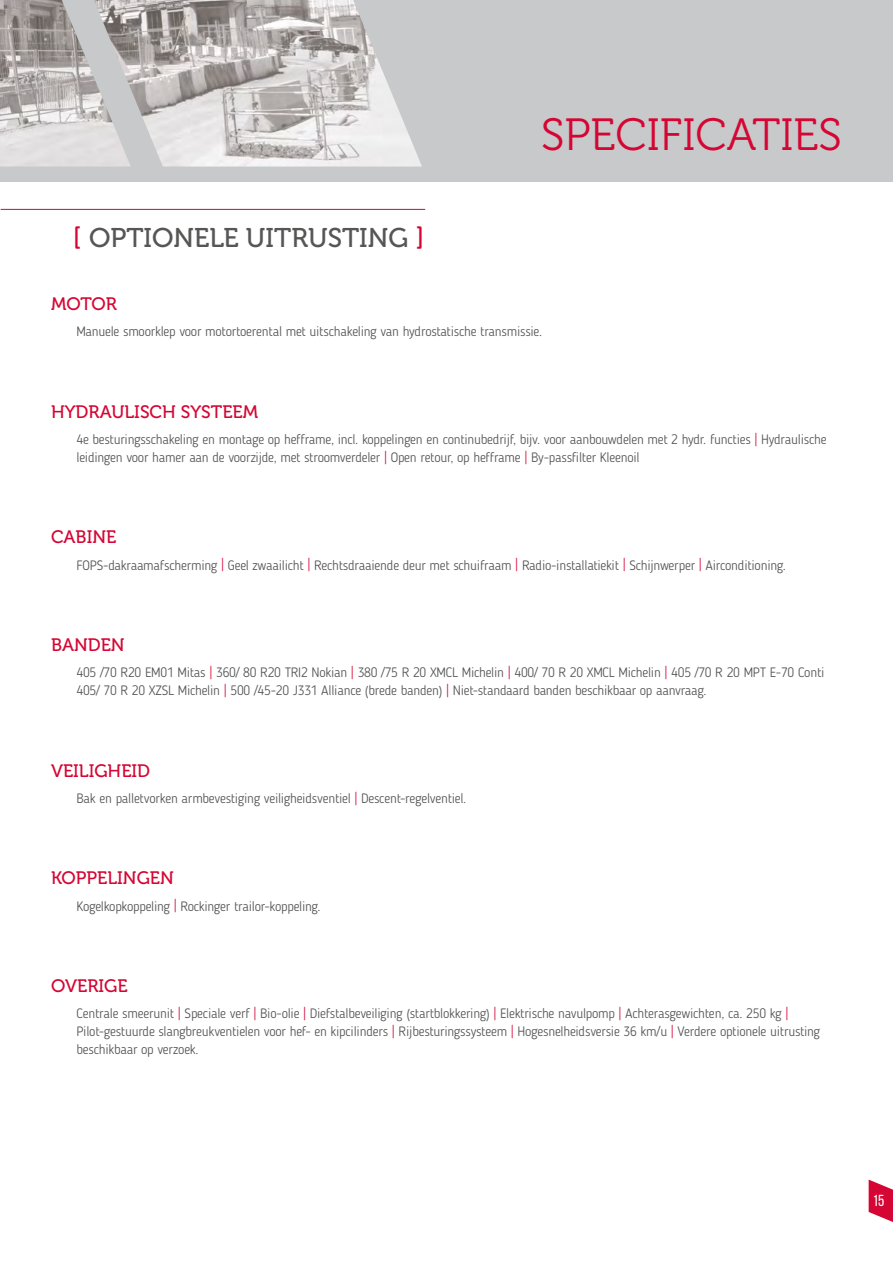
<style>
.page{position:relative;width:893px;height:1263px;background:#fff}
.page>*{position:absolute;margin:0;border:0;box-sizing:border-box;transform-origin:0 0}
.t1{font:45px "Museo 300";color:#d50634}
.t2{font:27px "Museo 500";color:#565655}
.t3{font:18px "Museo 500";color:#d50634}
.t4{font:15.9px "Bebas Neue";color:#fff}
.t5{font:300 13.5px/18px "Blogger Sans";letter-spacing:-.015em;color:#535453}
.s1{color:#d50634}
</style>
<div class="page">
<div style="left:0;top:0;width:893px;height:182px;background:#c7c9ca"></div>
<img style="left:0;top:0;width:422px;height:167px">
<hr style="left:1px;top:209px;width:424px;height:1px;background:#d50634">
<svg style="left:869px;top:1179px;width:24px;height:43px"></svg>
<h2 class="t2" style="left:73px;top:223px;width:353px"><span class="s1">[</span> OPTIONELE UITRUSTING <span class="s1">]</span></h2>
<h1 class="t1" style="left:541px;top:110px;width:302px">SPECIFICATIES</h1>
<h3 class="t3" style="left:51px;top:294px;width:67px">MOTOR</h3>
<p class="t5" style="left:77px;top:323px;width:467px">Manuele smoorklep voor motortoerental met uitschakeling van hydrostatische transmissie.</p>
<h3 class="t3" style="left:51px;top:402px;width:209px">HYDRAULISCH SYSTEEM</h3>
<p class="t5" style="left:77px;top:430px;width:752px">4e besturingsschakeling en montage op hefframe, incl. koppelingen en continubedrijf, bijv. voor aanbouwdelen met 2 hydr. functies <span class="s1">|</span> Hydraulische leidingen voor hamer aan de voorzijde, met stroomverdeler <span class="s1">|</span> Open retour, op hefframe <span class="s1">|</span> By-passfilter Kleenoil</p>
<h3 class="t3" style="left:51px;top:527px;width:67px">CABINE</h3>
<p class="t5" style="left:77px;top:556px;width:711px">FOPS-dakraamafscherming <span class="s1">|</span> Geel zwaailicht <span class="s1">|</span> Rechtsdraaiende deur met schuifraam <span class="s1">|</span> Radio-installatiekit <span class="s1">|</span> Schijnwerper <span class="s1">|</span> Airconditioning.</p>
<h3 class="t3" style="left:51px;top:635px;width:75px">BANDEN</h3>
<p class="t5" style="left:77px;top:664px;width:749px">405 /70 R20 EM01 Mitas <span class="s1">|</span> 360/ 80 R20 TRI2 Nokian <span class="s1">|</span> 380 /75 R 20 XMCL Michelin <span class="s1">|</span> 400/ 70 R 20 XMCL Michelin <span class="s1">|</span> 405 /70 R 20 MPT E-70 Conti<br>405/ 70 R 20 XZSL Michelin <span class="s1">|</span> 500 /45-20 J331 Alliance (brede banden) <span class="s1">|</span> Niet-standaard banden beschikbaar op aanvraag.</p>
<h3 class="t3" style="left:51px;top:760px;width:101px">VEILIGHEID</h3>
<p class="t5" style="left:77px;top:789px;width:391px">Bak en palletvorken armbevestiging veiligheidsventiel <span class="s1">|</span> Descent-regelventiel.</p>
<h3 class="t3" style="left:51px;top:868px;width:124px">KOPPELINGEN</h3>
<p class="t5" style="left:77px;top:897px;width:246px">Kogelkopkoppeling <span class="s1">|</span> Rockinger trailor-koppeling.</p>
<h3 class="t3" style="left:51px;top:976px;width:78px">OVERIGE</h3>
<p class="t5" style="left:77px;top:1005px;width:745px">Centrale smeerunit <span class="s1">|</span> Speciale verf <span class="s1">|</span> Bio-olie <span class="s1">|</span> Diefstalbeveiliging (startblokkering) <span class="s1">|</span> Elektrische navulpomp <span class="s1">|</span> Achterasgewichten, ca. 250 kg <span class="s1">|<br></span>Pilot-gestuurde slangbreukventielen voor hef- en kipcilinders <span class="s1">|</span> Rijbesturingssysteem <span class="s1">|</span> Hogesnelheidsversie 36 km/u <span class="s1">|</span> Verdere optionele uitrusting beschikbaar op verzoek.</p>
<p class="t4" style="left:873px;top:1192px;width:13px">15</p>
</div>
